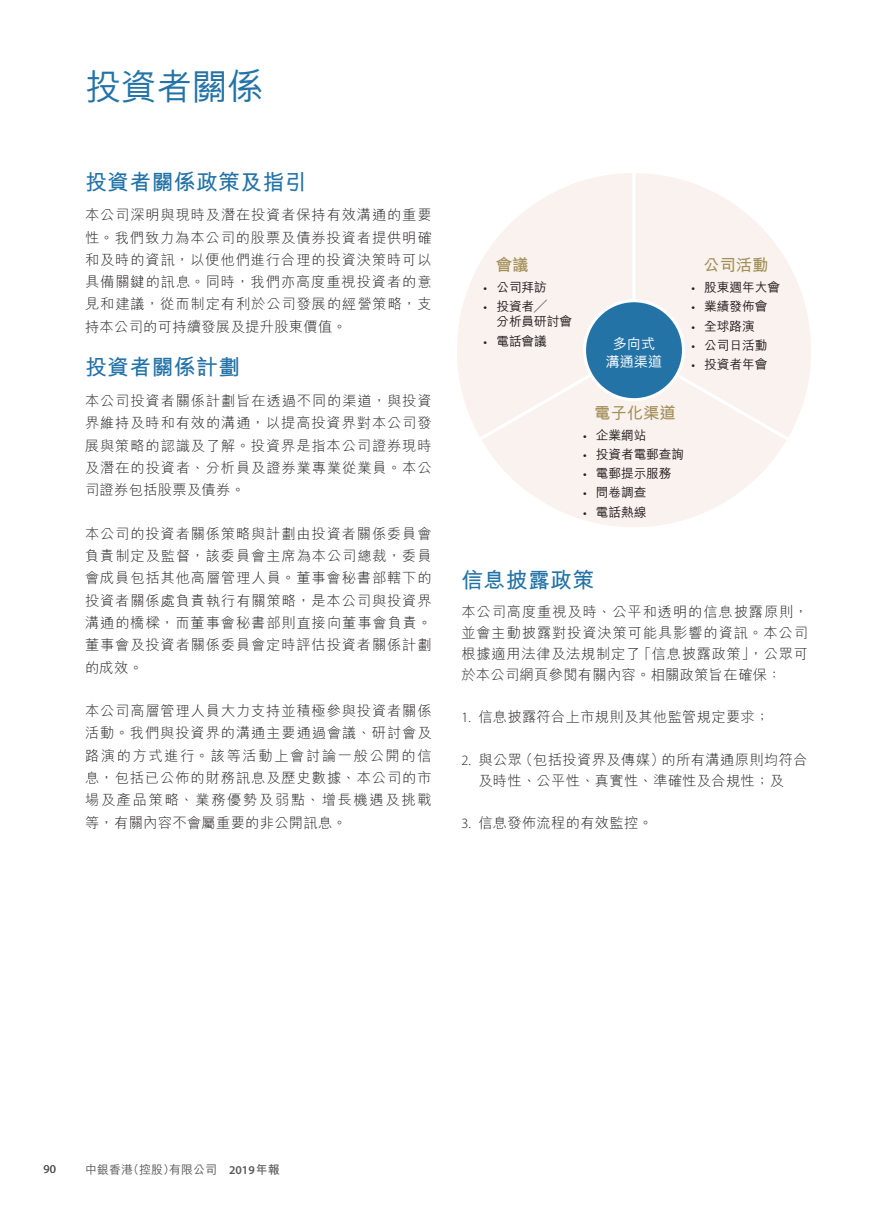
<style>
.page{position:relative;width:893px;height:1212px;background:#fff}
.page>*{position:absolute;margin:0;border:0;box-sizing:border-box;transform-origin:0 0}
.t1{font:500 36px "M Hei HK";letter-spacing:-.01em;color:#2473a7}
.t2{font:700 21.75px "M Hei HK";letter-spacing:.02em;color:#2473a7}
.t3{font:700 16.5px "M Hei HK";letter-spacing:-.01em;color:#a3905a}
.t4{font:300 14.25px/22.4px "M Hei HK";letter-spacing:.05em;color:#231f20;text-align:justify}
.t5{font:300 14.25px/21px "M Hei HK";letter-spacing:.03em;color:#231f20;text-align:center}
.t6{font:300 14.25px "M Hei HK";letter-spacing:.02em;color:#231f20}
.t7{font:500 14.25px/18px "M Hei HK";letter-spacing:-.01em;color:#fff;text-align:center}
.t8{font:500 12.75px/15px "M Hei HK";letter-spacing:-.01em;color:#231f20}
.t9{font:500 12px "M Hei HK";color:#57585a}
.t10{font:12px "Myriad Pro";color:#57585a}
.s1{font-family:"Myriad Pro";font-weight:400}
.s2{font-family:"Myriad Pro"}
.s3{font-family:"Myriad Pro";font-weight:600}
.s4{font-weight:700}
</style>
<div class="page">
<svg style="left:457px;top:173px;width:173px;height:254px"></svg>
<svg style="left:475px;top:346px;width:309px;height:181px"></svg>
<svg style="left:630px;top:173px;width:181px;height:271px"></svg>
<div style="left:585px;top:301px;width:98px;height:99px;background:#2473a7;border-radius:50%"></div>
<div style="left:583px;top:299px;width:102px;height:102px;border:3px solid #fff;border-radius:50%"></div>
<h1 class="t1" style="left:85px;top:61px;width:180px">投資者關係</h1>
<h2 class="t2" style="left:85px;top:166px;width:223px">投資者關係政策及指引</h2>
<p class="t4" style="left:85px;top:204px;width:348px">本公司深明與現時及潛在投資者保持有效溝通的重要性。我們致力為本公司的股票及債券投資者提供明確和及時的資訊，以便他們進行合理的投資決策時可以具備關鍵的訊息。同時，我們亦高度重視投資者的意見和建議，從而制定有利於公司發展的經營策略，支持本公司的可持續發展及提升股東價值。</p>
<h2 class="t2" style="left:85px;top:352px;width:156px">投資者關係計劃</h2>
<p class="t4" style="left:85px;top:389px;width:348px">本公司投資者關係計劃旨在透過不同的渠道，與投資界維持及時和有效的溝通，以提高投資界對本公司發展與策略的認識及了解。投資界是指本公司證券現時及潛在的投資者、分析員及證券業專業從業員。本公司證券包括股票及債券。</p>
<p class="t4" style="left:85px;top:522px;width:348px">本公司的投資者關係策略與計劃由投資者關係委員會負責制定及監督，該委員會主席為本公司總裁，委員會成員包括其他高層管理人員。董事會秘書部轄下的投資者關係處負責執行有關策略，是本公司與投資界溝通的橋樑，而董事會秘書部則直接向董事會負責。董事會及投資者關係委員會定時評估投資者關係計劃的成效。</p>
<p class="t4" style="left:85px;top:699px;width:348px">本公司高層管理人員大力支持並積極參與投資者關係活動。我們與投資界的溝通主要通過會議、研討會及路演的方式進行。該等活動上會討論一般公開的信息，包括已公佈的財務訊息及歷史數據、本公司的市場及產品策略、業務優勢及弱點、增長機遇及挑戰等，有關內容不會屬重要的非公開訊息。</p>
<p class="t3" style="left:496px;top:253px;width:34px">會議</p>
<p class="t3" style="left:703px;top:253px;width:67px">公司活動</p>
<p class="t8" style="left:484px;top:279px;width:65px"><span class="s1">•</span> 公司拜訪</p>
<p class="t8" style="left:496px;top:298px;width:77px;text-indent:-13px"><span class="s1">•</span> 投資者╱<br>分析員研討會</p>
<p class="t8" style="left:484px;top:332px;width:65px"><span class="s1">•</span> 電話會議</p>
<p class="t7" style="left:606px;top:333px;width:58px">多向式溝通渠道</p>
<p class="t8" style="left:691px;top:279px;width:90px"><span class="s1">•</span> 股東週年大會</p>
<p class="t8" style="left:691px;top:298px;width:77px"><span class="s1">•</span> 業績發佈會</p>
<p class="t8" style="left:691px;top:317px;width:65px"><span class="s1">•</span> 全球路演</p>
<p class="t8" style="left:691px;top:337px;width:77px"><span class="s1">•</span> 公司日活動</p>
<p class="t8" style="left:691px;top:356px;width:77px"><span class="s1">•</span> 投資者年會</p>
<p class="t3" style="left:594px;top:401px;width:83px">電子化渠道</p>
<p class="t8" style="left:583px;top:426px;width:65px"><span class="s1">•</span> 企業網站</p>
<p class="t8" style="left:583px;top:446px;width:103px"><span class="s1">•</span> 投資者電郵查詢</p>
<p class="t8" style="left:583px;top:465px;width:90px"><span class="s1">•</span> 電郵提示服務</p>
<p class="t8" style="left:583px;top:484px;width:65px"><span class="s1">•</span> 問卷調查</p>
<p class="t8" style="left:583px;top:503px;width:65px"><span class="s1">•</span> 電話熱線</p>
<h2 class="t2" style="left:461px;top:564px;width:134px">信息披露政策</h2>
<p class="t4" style="left:461px;top:601px;width:348px;line-height:21px">本公司高度重視及時、公平和透明的信息披露原則，並會主動披露對投資決策可能具影響的資訊。本公司根據適用法律及法規制定了「信息披露政策」，公眾可於本公司網頁參閱有關內容。相關政策旨在確保：</p>
<p class="t6" style="left:461px;top:710px;width:309px"><span class="s2">1.</span> 信息披露符合上市規則及其他監管規定要求；</p>
<p class="t5" style="left:461px;top:749px;width:348px"><span class="s2">2.</span> 與公眾（包括投資界及傳媒）的所有溝通原則均符合及時性、公平性、真實性、準確性及合規性；及</p>
<p class="t6" style="left:461px;top:815px;width:193px"><span class="s2">3.</span> 信息發佈流程的有效監控。</p>
<p class="t10" style="left:44px;top:1161px;width:14px">90</p>
<p class="t9" style="left:85px;top:1160px;width:196px">中銀香港（控股）有限公司 <span class="s3">2019</span><span class="s4">年報</span></p>
</div>
